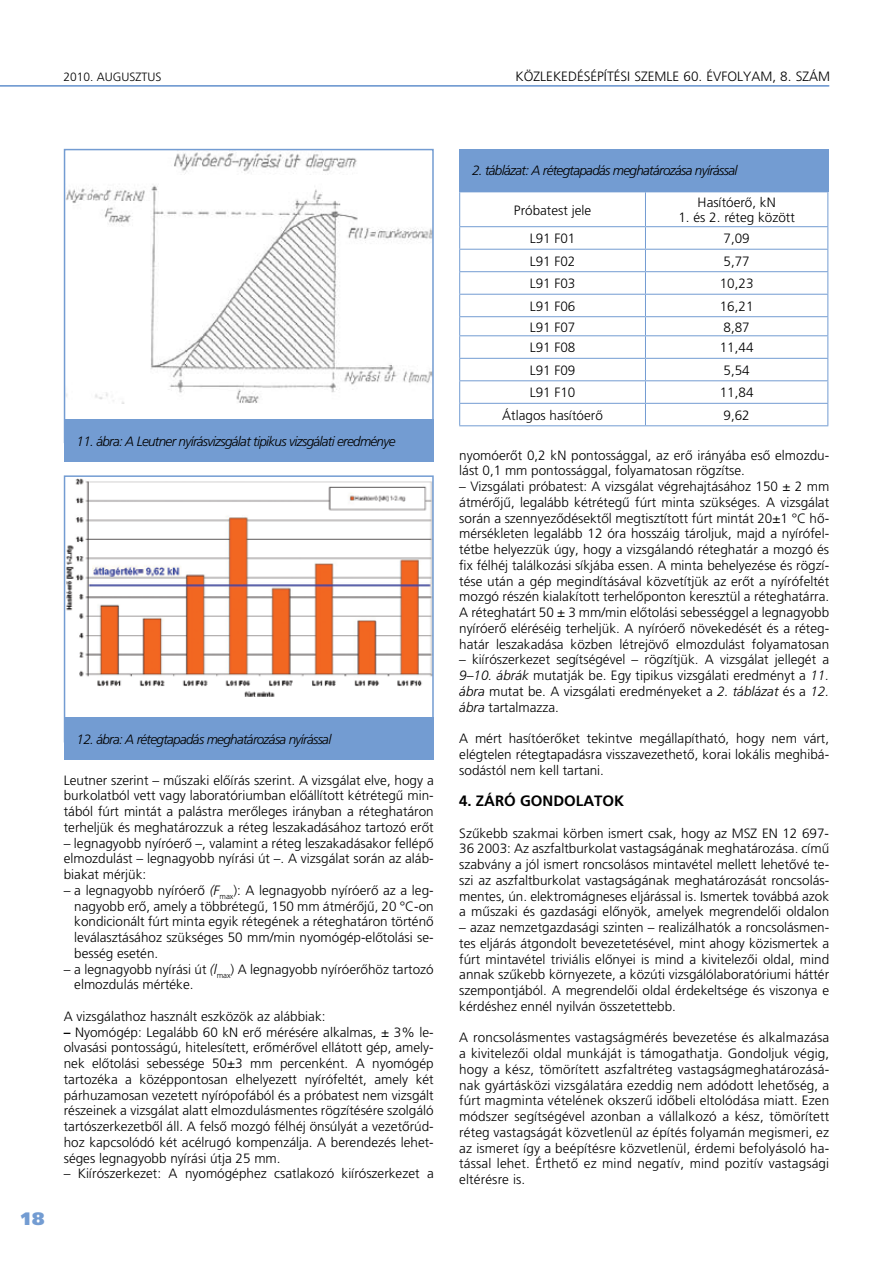
<style>
.page{position:relative;width:893px;height:1263px;background:#fff}
.page>*{position:absolute;margin:0;border:0;box-sizing:border-box;transform-origin:0 0}
.t1{font:900 18px "Frutiger H";color:#739cd2}
.t2{font:700 15px "Frutiger H";color:#000}
.t3{font:300 13.5px/15.8px "Frutiger H";color:#000;text-align:justify}
.t4{font:italic 300 13.5px "Frutiger H";letter-spacing:-.05em;color:#000}
.t5{font:300 13.5px "Frutiger Alt";color:#000}
.t6{font:300 12px "Frutiger H";color:#000}
.s1{font-style:italic}
.s2{font-weight:700}
</style>
<div class="page">
<hr style="left:0;top:85px;width:829px;height:2px;background:#739cd2">
<img style="left:67px;top:152px;width:364px;height:252px">
<div style="left:64px;top:149px;width:370px;height:294px;border:2px solid #739cd2"></div>
<div style="left:64px;top:419px;width:370px;height:43px;background:#739cd2"></div>
<img style="left:67px;top:478px;width:364px;height:219px">
<div style="left:64px;top:475px;width:370px;height:267px;border:2px solid #739cd2"></div>
<div style="left:64px;top:717px;width:370px;height:42px;background:#739cd2"></div>
<hr style="left:459px;top:191px;width:186px;height:1px;background:#739cd2">
<hr style="left:459px;top:192px;width:1px;height:34px;background:#739cd2">
<hr style="left:645px;top:191px;width:183px;height:1px;background:#739cd2">
<hr style="left:645px;top:192px;width:1px;height:34px;background:#739cd2">
<hr style="left:827px;top:192px;width:1px;height:34px;background:#739cd2">
<hr style="left:459px;top:226px;width:186px;height:1px;background:#739cd2">
<hr style="left:645px;top:226px;width:183px;height:1px;background:#739cd2">
<hr style="left:459px;top:249px;width:186px;height:1px;background:#739cd2">
<hr style="left:645px;top:249px;width:183px;height:1px;background:#739cd2">
<hr style="left:459px;top:271px;width:186px;height:1px;background:#739cd2">
<hr style="left:645px;top:271px;width:183px;height:1px;background:#739cd2">
<hr style="left:459px;top:294px;width:186px;height:1px;background:#739cd2">
<hr style="left:645px;top:294px;width:183px;height:1px;background:#739cd2">
<hr style="left:459px;top:316px;width:186px;height:1px;background:#739cd2">
<hr style="left:645px;top:316px;width:183px;height:1px;background:#739cd2">
<hr style="left:459px;top:335px;width:186px;height:1px;background:#739cd2">
<hr style="left:645px;top:335px;width:183px;height:1px;background:#739cd2">
<hr style="left:459px;top:358px;width:186px;height:1px;background:#739cd2">
<hr style="left:645px;top:358px;width:183px;height:1px;background:#739cd2">
<hr style="left:459px;top:380px;width:186px;height:1px;background:#739cd2">
<hr style="left:645px;top:380px;width:183px;height:1px;background:#739cd2">
<hr style="left:459px;top:403px;width:186px;height:1px;background:#739cd2">
<svg style="left:459px;top:227px;width:1px;height:198px"></svg>
<hr style="left:645px;top:403px;width:183px;height:1px;background:#739cd2">
<svg style="left:645px;top:227px;width:1px;height:198px"></svg>
<svg style="left:827px;top:227px;width:1px;height:198px"></svg>
<hr style="left:459px;top:425px;width:186px;height:1px;background:#739cd2">
<hr style="left:645px;top:425px;width:183px;height:1px;background:#739cd2">
<div style="left:459px;top:149px;width:370px;height:42px;background:#739cd2"></div>
<p class="t6" style="left:63px;top:70px;width:100px">2010. AUGUSZTUS</p>
<p class="t3" style="left:515px;top:69px;width:200px">KÖZLEKEDÉSÉPÍTÉSI SZEMLE 60. évfolyam</p>
<p class="t3" style="left:772px;top:69px;width:33px">, 8. szám</p>
<p class="t4" style="left:77px;top:433px;width:320px">11. ábra: A Leutner nyírásvizsgálat tipikus vizsgálati eredménye</p>
<h1 class="t1" style="left:21px;top:1208px;width:13px">18</h1>
<p class="t4" style="left:77px;top:731px;width:256px">12. ábra: A rétegtapadás meghatározása nyírással</p>
<p class="t3" style="left:64px;top:772px;width:371px">Leutner szerint – mûszaki elôírás szerint. A vizsgálat elve, hogy a burkolatból vett vagy laboratóriumban elôállított kétrétegû min&shy;tából fúrt mintát a palástra merôleges irányban a réteghatáron terheljük és meghatározzuk a réteg leszakadásához tartozó erôt</p>
<p class="t3" style="left:64px;top:835px;width:371px">– legnagyobb nyíróerô –, valamint a réteg leszakadásakor fellépô elmozdulást – legnagyobb nyírási út –. A vizsgálat során az aláb&shy;biakat mérjük:</p>
<p class="t3" style="left:74px;top:882px;width:361px;text-indent:-11px">– a legnagyobb nyíróerô <span class="s1">(F</span><sub>max</sub>): A legnagyobb nyíróerô az a leg&shy;nagyobb erô, amely a többrétegû, 150 mm átmérôjû, 20 °C-on kondicionált fúrt minta egyik rétegének a réteghatáron történô leválasztásához szükséges 50 mm/min nyomógép-elôtolási se&shy;besség esetén.</p>
<p class="t3" style="left:74px;top:961px;width:361px;text-indent:-11px">– a legnagyobb nyírási út <span class="s1">(l</span><sub>max</sub>) A legnagyobb nyíróerôhöz tartozó elmozdulás mértéke.</p>
<p class="t3" style="left:64px;top:1008px;width:263px">A vizsgálathoz használt eszközök az alábbiak:</p>
<p class="t3" style="left:64px;top:1024px;width:371px"><span class="s2">–</span> Nyomógép: Legalább 60 kN erô mérésére alkalmas, ± 3% le&shy;olvasási pontosságú, hitelesített, erômérôvel ellátott gép, amely&shy;nek elôtolási sebessége 50±3 mm percenként. A nyomógép tartozéka a középpontosan elhelyezett nyírófeltét, amely két párhuzamosan vezetett nyírópofából és a próbatest nem vizsgált részeinek a vizsgálat alatt elmozdulásmentes rögzítésére szolgáló tartószerkezetbôl áll. A felsô mozgó félhéj önsúlyát a vezetôrúd&shy;hoz kapcsolódó két acélrugó kompenzálja. A berendezés lehet&shy;séges legnagyobb nyírási útja 25 mm.</p>
<p class="t3" style="left:64px;top:1166px;width:371px">– Kiírószerkezet: A nyomógéphez csatlakozó kiírószerkezet a</p>
<p class="t4" style="left:472px;top:163px;width:267px">2. táblázat: A rétegtapadás meghatározása nyírással</p>
<p class="t5" style="left:514px;top:202px;width:79px">Próbatest jele</p>
<p class="t5" style="left:698px;top:194px;width:80px">Hasítóerô, kN</p>
<p class="t5" style="left:678px;top:210px;width:118px">1. és 2. réteg között</p>
<p class="t5" style="left:530px;top:231px;width:47px">L91 F01</p>
<p class="t5" style="left:723px;top:231px;width:28px">7,09</p>
<p class="t5" style="left:530px;top:253px;width:47px">L91 F02</p>
<p class="t5" style="left:723px;top:253px;width:28px">5,77</p>
<p class="t5" style="left:530px;top:276px;width:47px">L91 F03</p>
<p class="t5" style="left:720px;top:276px;width:35px">10,23</p>
<p class="t5" style="left:530px;top:298px;width:47px">L91 F06</p>
<p class="t5" style="left:720px;top:298px;width:35px">16,21</p>
<p class="t5" style="left:530px;top:319px;width:47px">L91 F07</p>
<p class="t5" style="left:723px;top:319px;width:28px">8,87</p>
<p class="t5" style="left:530px;top:340px;width:47px">L91 F08</p>
<p class="t5" style="left:720px;top:340px;width:35px">11,44</p>
<p class="t5" style="left:530px;top:363px;width:47px">L91 F09</p>
<p class="t5" style="left:723px;top:363px;width:28px">5,54</p>
<p class="t5" style="left:530px;top:385px;width:47px">L91 F10</p>
<p class="t5" style="left:720px;top:385px;width:35px">11,84</p>
<p class="t5" style="left:502px;top:408px;width:102px">Átlagos hasítóerô</p>
<p class="t5" style="left:723px;top:408px;width:28px">9,62</p>
<p class="t3" style="left:459px;top:447px;width:371px">nyomóerôt 0,2 kN pontossággal, az erô irányába esô elmozdu&shy;lást 0,1 mm pontossággal, folyamatosan rögzítse.</p>
<p class="t3" style="left:459px;top:479px;width:371px">– Vizsgálati próbatest: A vizsgálat végrehajtásához 150 ± 2 mm átmérôjû, legalább kétrétegû fúrt minta szükséges. A vizsgálat során a szennyezôdésektôl megtisztított fúrt mintát 20±1 °C hô&shy;mérsékleten legalább 12 óra hosszáig tároljuk, majd a nyírófel&shy;tétbe helyezzük úgy, hogy a vizsgálandó réteghatár a mozgó és fix félhéj találkozási síkjába essen. A minta behelyezése és rögzí&shy;tése után a gép megindításával közvetítjük az erôt a nyírófeltét mozgó részén kialakított terhelôponton keresztül a réteghatárra.<br>A réteghatárt 50 ± 3 mm/min elôtolási sebességgel a legnagyobb nyíróerô eléréséig terheljük. A nyíróerô növekedését és a réteg&shy;határ leszakadása közben létrejövô elmozdulást folyamatosan</p>
<p class="t3" style="left:459px;top:652px;width:371px">– kiírószerkezet segítségével – rögzítjük. A vizsgálat jellegét a <span class="s1">9–10. ábrák</span> mutatják be. Egy tipikus vizsgálati eredményt a <span class="s1">11. ábra</span> mutat be. A vizsgálati eredményeket a <span class="s1">2. táblázat</span> és a <span class="s1">12. ábra</span> tartalmazza.</p>
<p class="t3" style="left:459px;top:731px;width:371px">A mért hasítóerôket tekintve megállapítható, hogy nem várt, elégtelen rétegtapadásra visszavezethetô, korai lokális meghibá&shy;sodástól nem kell tartani.</p>
<p class="t2" style="left:459px;top:792px;width:167px">4. ZÁRÓ GONDOLATOK</p>
<p class="t3" style="left:459px;top:825px;width:371px">Szûkebb szakmai körben ismert csak, hogy az MSZ EN 12 697- 36 2003: Az aszfaltburkolat vastagságának meghatározása. címû szabvány a jól ismert roncsolásos mintavétel mellett lehetôvé te&shy;szi az aszfaltburkolat vastagságának meghatározását roncsolás&shy;mentes, ún. elektromágneses eljárással is. Ismertek továbbá azok a mûszaki és gazdasági elônyök, amelyek megrendelôi oldalon</p>
<p class="t3" style="left:459px;top:920px;width:371px">– azaz nemzetgazdasági szinten – realizálhatók a roncsolásmen&shy;tes eljárás átgondolt bevezetetésével, mint ahogy közismertek a fúrt mintavétel triviális elônyei is mind a kivitelezôi oldal, mind annak szûkebb környezete, a közúti vizsgálólaboratóriumi háttér szempontjából. A megrendelôi oldal érdekeltsége és viszonya e kérdéshez ennél nyilván összetettebb.</p>
<p class="t3" style="left:459px;top:1030px;width:371px">A roncsolásmentes vastagságmérés bevezetése és alkalmazása a kivitelezôi oldal munkáját is támogathatja. Gondoljuk végig, hogy a kész, tömörített aszfaltréteg vastagságmeghatározásá&shy;nak gyártásközi vizsgálatára ezeddig nem adódott lehetôség, a fúrt magminta vételének okszerû idôbeli eltolódása miatt. Ezen módszer segítségével azonban a vállalkozó a kész, tömörített réteg vastagságát közvetlenül az építés folyamán megismeri, ez az ismeret így a beépítésre közvetlenül, érdemi befolyásoló ha&shy;tással lehet. Érthetô ez mind negatív, mind pozitív vastagsági eltérésre is.</p>
</div>
